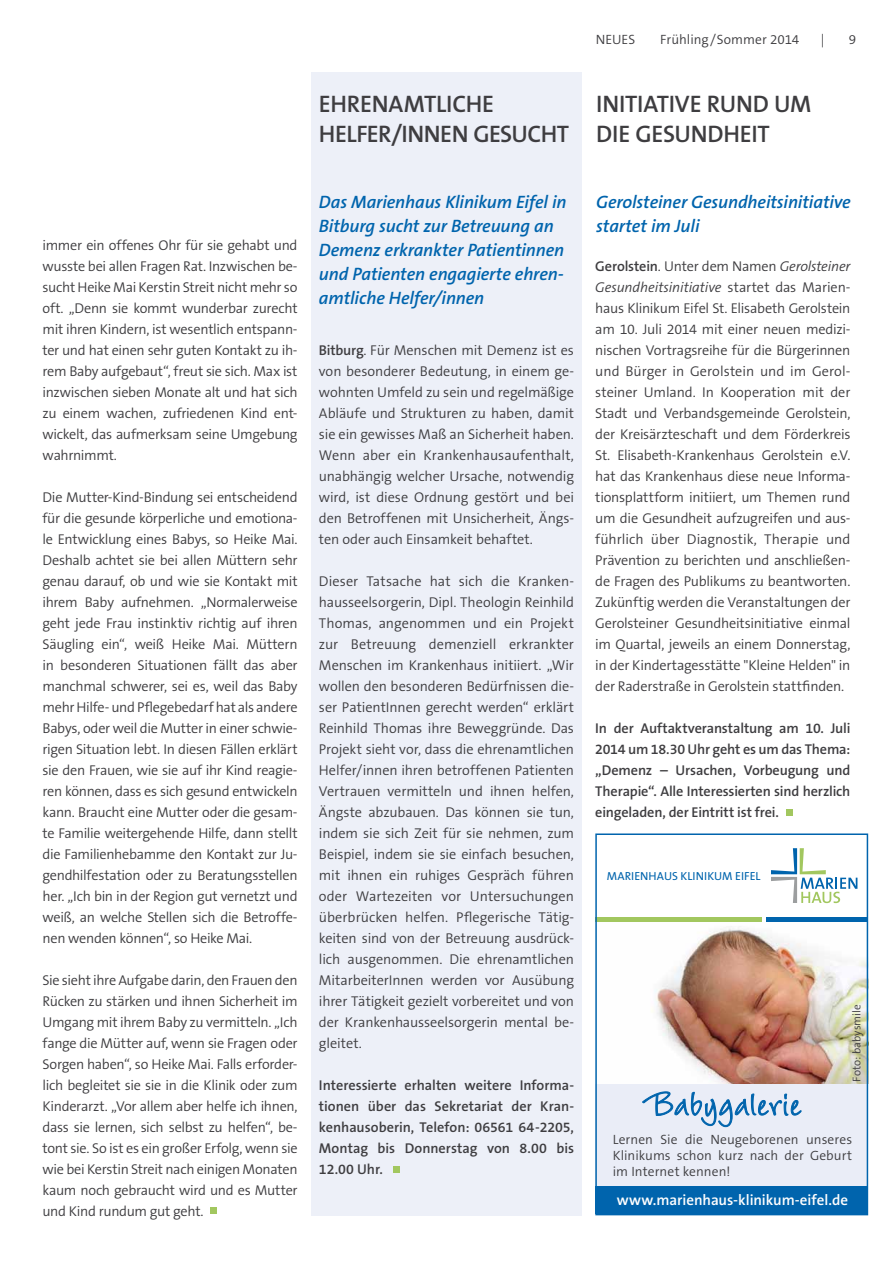
<style>
.page{position:relative;width:893px;height:1263px;background:#fff}
.page>*{position:absolute;margin:0;border:0;box-sizing:border-box;transform-origin:0 0}
.t1{font:51px "Wiesbaden Swing LT";letter-spacing:.005em;color:#0064ad}
.t2{font:600 24px/30px "The Sans B6";letter-spacing:-.01em;color:#3e3d40}
.t3{font:italic 600 18px/24px "The Sans B6";letter-spacing:-.01em;color:#0064ad}
.t4{font:600 15px "The Sans B6";letter-spacing:-.005em;color:#fff}
.t5{font:300 14.25px/21px "The Sans B4";letter-spacing:-.015em;color:#3e3d40;text-align:justify}
.t6{font:600 14.25px/21px "The Sans B6";letter-spacing:-.005em;color:#3e3d40;text-align:justify}
.t7{font:300 13.5px/16.2px "The Sans B4";letter-spacing:.005em;color:#3e3d40;text-align:justify}
.t8{font:11.7px "The Sans B5 Plain";letter-spacing:.01em;color:#0064ad}
.t9{font:300 11.25px "The Sans B4";letter-spacing:.005em;color:#3e3d40}
.s1{font-family:"The Sans B6";font-weight:600}
.s2{font-style:italic}
</style>
<div class="page">
<div style="left:311px;top:72px;width:270px;height:1143px;background:#edf0f8"></div>
<div style="left:210px;top:1208px;width:7px;height:6px;background:#a2c75f"></div>
<svg style="left:394px;top:1166px;width:6px;height:6px"></svg>
<div style="left:595px;top:1083px;width:273px;height:123px;background:#eaedf7"></div>
<div style="left:595px;top:1186px;width:273px;height:28px;background:#0064ad"></div>
<svg style="left:771px;top:848px;width:86px;height:55px"></svg>
<img style="left:651px;top:928px;width:214px;height:155px">
<hr style="left:595px;top:918px;width:167px;height:4px;background:#a2c75f">
<hr style="left:767px;top:918px;width:101px;height:4px;background:#0064ad">
<svg style="left:642px;top:1091px;width:160px;height:36px"></svg>
<div style="left:595px;top:833px;width:273px;height:382px;border:2px solid #0064ad"></div>
<svg style="left:786px;top:809px;width:6px;height:6px"></svg>
<p class="t5" style="left:43px;top:235px;width:257px">immer ein offenes Ohr für sie gehabt und wusste bei allen Fragen Rat. Inzwischen be&shy;sucht Heike Mai Kerstin Streit nicht mehr so oft. „Denn sie kommt wunderbar zurecht mit ihren Kindern, ist wesentlich entspann&shy;ter und hat einen sehr guten Kontakt zu ih&shy;rem Baby aufgebaut“, freut sie sich. Max ist inzwischen sieben Monate alt und hat sich zu einem wachen, zufriedenen Kind ent&shy;wickelt, das aufmerksam seine Umgebung wahrnimmt.</p>
<p class="t5" style="left:43px;top:487px;width:257px">Die Mutter-Kind-Bindung sei entscheidend für die gesunde körperliche und emotiona&shy;le Entwicklung eines Babys, so Heike Mai.<br>Deshalb achtet sie bei allen Müttern sehr genau darauf, ob und wie sie Kontakt mit ihrem Baby aufnehmen. „Normalerweise geht jede Frau instinktiv richtig auf ihren Säugling ein“, weiß Heike Mai. Müttern in besonderen Situationen fällt das aber manchmal schwerer, sei es, weil das Baby mehr Hilfe- und Pflegebedarf hat als andere Babys, oder weil die Mutter in einer schwie&shy;rigen Situation lebt. In diesen Fällen erklärt sie den Frauen, wie sie auf ihr Kind reagie&shy;ren können, dass es sich gesund entwickeln kann. Braucht eine Mutter oder die gesam&shy;te Familie weitergehende Hilfe, dann stellt die Familienhebamme den Kontakt zur Ju&shy;gendhilfestation oder zu Beratungsstellen her. „Ich bin in der Region gut vernetzt und weiß, an welche Stellen sich die Betroffe&shy;nen wenden können“, so Heike Mai.</p>
<p class="t5" style="left:43px;top:970px;width:257px">Sie sieht ihre Aufgabe darin, den Frauen den Rücken zu stärken und ihnen Sicherheit im Umgang mit ihrem Baby zu vermitteln. „Ich fange die Mütter auf, wenn sie Fragen oder Sorgen haben“, so Heike Mai. Falls erforder&shy;lich begleitet sie sie in die Klinik oder zum Kinderarzt. „Vor allem aber helfe ich ihnen, dass sie lernen, sich selbst zu helfen“, be&shy;tont sie. So ist es ein großer Erfolg, wenn sie wie bei Kerstin Streit nach einigen Monaten kaum noch gebraucht wird und es Mutter und Kind rundum gut geht.</p>
<h2 class="t2" style="left:319px;top:89px;width:252px">Ehrenamtliche<br>H elfer/Inn en gesucht</h2>
<p class="t3" style="left:319px;top:190px;width:249px">Das Marienhaus Klinikum Eifel in<br>Bitburg sucht zur Betreuung an<br>Demenz erkrankter Patientinnen und Patienten engagierte ehren&shy;amtliche Helfer/innen</p>
<p class="t5" style="left:319px;top:340px;width:257px"><span class="s1">Bitburg</span>. Für Menschen mit Demenz ist es von besonderer Bedeutung, in einem ge&shy;wohnten Umfeld zu sein und regelmäßige Abläufe und Strukturen zu haben, damit sie ein gewisses Maß an Sicherheit haben.<br>Wenn aber ein Krankenhausaufenthalt, unabhängig welcher Ursache, notwendig wird, ist diese Ordnung gestört und bei den Betroffenen mit Unsicherheit, Ängs&shy;ten oder auch Einsamkeit behaftet.</p>
<p class="t5" style="left:319px;top:571px;width:257px">Dieser Tatsache hat sich die Kranken&shy;hausseelsorgerin, Dipl. Theologin Reinhild Thomas, angenommen und ein Projekt zur Betreuung demenziell erkrankter Menschen im Krankenhaus initiiert. „Wir wollen den besonderen Bedürfnissen die&shy;ser PatientInnen gerecht werden“ erklärt Reinhild Thomas ihre Beweggründe. Das Projekt sieht vor, dass die ehrenamtlichen Helfer/innen ihren betroffenen Patienten Vertrauen vermitteln und ihnen helfen, Ängste abzubauen. Das können sie tun, indem sie sich Zeit für sie nehmen, zum Beispiel, indem sie sie einfach besuchen, mit ihnen ein ruhiges Gespräch führen oder Wartezeiten vor Untersuchungen überbrücken helfen. Pflegerische Tätig&shy;keiten sind von der Betreuung ausdrück&shy;lich ausgenommen. Die ehrenamtlichen MitarbeiterInnen werden vor Ausübung ihrer Tätigkeit gezielt vorbereitet und von der Krankenhausseelsorgerin mental be&shy;gleitet.</p>
<p class="t6" style="left:319px;top:1075px;width:257px">Interessierte erhalten weitere Informa&shy;tionen über das Sekretariat der Kran&shy;kenhausoberin, Telefon: 06561 64-2205, Montag bis Donnerstag von 8.00 bis 12.00 Uhr.</p>
<p class="t7" style="left:596px;top:32px;width:41px">NEUES</p>
<p class="t7" style="left:660px;top:32px;width:141px">Frühling / Sommer 2014</p>
<p class="t7" style="left:821px;top:32px;width:5px">|</p>
<p class="t7" style="left:849px;top:32px;width:9px">9</p>
<h2 class="t2" style="left:596px;top:89px;width:215px">In itiative run d um die Gesundheit</h2>
<p class="t3" style="left:596px;top:190px;width:256px">Gerolsteiner Gesundheitsinitiative startet im Juli</p>
<p class="t5" style="left:595px;top:256px;width:257px"><span class="s1">Gerolstein</span>. Unter dem Namen <span class="s2">Gerolsteiner Gesundheitsinitiative</span> startet das Marien&shy;haus Klinikum Eifel St. Elisabeth Gerolstein am 10. Juli 2014 mit einer neuen medizi&shy;nischen Vortragsreihe für die Bürgerinnen und Bürger in Gerolstein und im Gerol&shy;steiner Umland. In Kooperation mit der Stadt und Verbandsgemeinde Gerolstein, der Kreisärzteschaft und dem Förderkreis St. Elisabeth-Krankenhaus Gerolstein e.V. hat das Krankenhaus diese neue Informa&shy;tionsplattform initiiert, um Themen rund um die Gesundheit aufzugreifen und aus&shy;führlich über Diagnostik, Therapie und Prävention zu berichten und anschließen&shy;de Fragen des Publikums zu beantworten.<br>Zukünftig werden die Veranstaltungen der Gerolsteiner Gesundheitsinitiative einmal im Quartal, jeweils an einem Donnerstag, in der Kindertagesstätte "Kleine Helden" in der Raderstraße in Gerolstein stattfinden.</p>
<p class="t6" style="left:595px;top:718px;width:257px">I n der Auftaktveranstaltung am 10. Juli 2014 um 18.30 U hr geht es um das Thema: „Demenz – Ursachen, Vorbeugung und Therapie“. Alle Interessierten sind herzlich eingeladen, der Eintritt ist frei.</p>
<p class="t8" style="left:607px;top:869px;width:36px">MARIENHA</p>
<p class="t8" style="left:664px;top:869px;width:98px">US KLIN IKUM EI FEL</p>
<p class="t9" style="left:851px;top:1082px;width:79px;rotate:-90deg">Foto: babysmile</p>
<h1 class="t1" style="left:642px;top:1075px;width:160px">Babygalerie</h1>
<p class="t7" style="left:613px;top:1131px;width:241px">Lernen Sie die Neugeborenen unseres Klinikums schon kurz nach der Geburt im Internet kennen!</p>
<p class="t4" style="left:617px;top:1192px;width:233px">www.marienhaus-klinikum-eifel.de</p>
</div>
